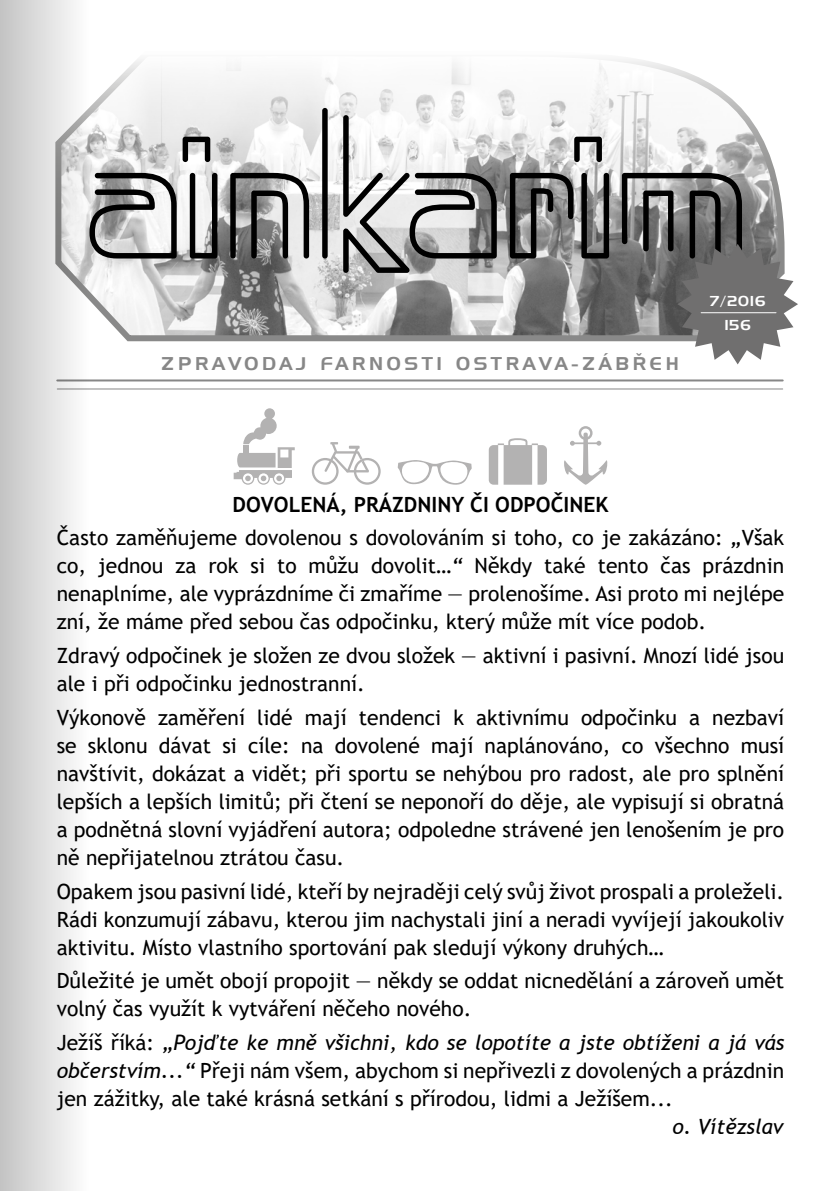
<style>
.page{position:relative;width:840px;height:1191px;background:#fff}
.page>*{position:absolute;margin:0;border:0;box-sizing:border-box;transform-origin:0 0}
.t1{font:21px/28px "Trebuchet MS";color:#000;text-align:justify}
.t2{font:italic 21px "Trebuchet MS";color:#000}
.t3{font:18px "Handel Gothic AT";letter-spacing:.2em;color:#878787}
.t4{font:14px/24px "Handel Gothic AT";letter-spacing:.09em;color:#fff;text-align:center}
.s1{font-weight:700}
.s2{font-style:italic}
</style>
<div class="page">
<hr style="left:57px;top:388px;width:725px;height:1px;background:#878787">
<hr style="left:57px;top:379px;width:725px;height:2px;background:#878787">
<svg style="left:227px;top:59px;width:549px;height:283px"></svg>
<svg style="left:230px;top:173px;width:79px;height:85px;background:#7b7b7b"></svg>
<div style="left:322px;top:108px;width:5px;height:150px;background:#000;border-radius:3px"></div>
<svg style="left:343px;top:115px;width:153px;height:158px"></svg>
<svg style="left:509px;top:173px;width:64px;height:85px;background:#676767"></svg>
<svg style="left:574px;top:137px;width:27px;height:25px"></svg>
<svg style="left:581px;top:173px;width:27px;height:85px;background:#616161"></svg>
<svg style="left:621px;top:173px;width:176px;height:191px;background:#828282"></svg>
<hr style="left:700px;top:312px;width:75px;height:1px;background:#fff">
<svg style="left:397px;top:460px;width:74px;height:25px"></svg>
<svg style="left:488px;top:438px;width:58px;height:47px"></svg>
<svg style="left:564px;top:426px;width:44px;height:59px"></svg>
<svg style="left:233px;top:408px;width:61px;height:77px"></svg>
<svg style="left:311px;top:442px;width:69px;height:43px"></svg>
<svg style="left:0;top:0;width:227px;height:1191px"></svg>
<p class="t3" style="left:161px;top:352px;width:519px">ZPRAVODAJ FARNOSTI OSTRAVA-ZÁBŘEH</p>
<p class="t4" style="left:709px;top:288px;width:57px">7/2016<br>156</p>
<p class="t1" style="left:57px;top:487px;width:728px;line-height:33.6px;text-align:center"><span class="s1">DOVOLENÁ, PRÁZDNINY ČI ODPOČINEK<br></span>Často zaměňujeme dovolenou s dovolováním si toho, co je zakázáno: <span class="s2">„</span>Však</p>
<p class="t1" style="left:57px;top:551px;width:728px">co, jednou za rok si to můžu dovolit…<span class="s2">“</span> Někdy také tento čas prázdnin nenaplníme, ale vyprázdníme či zmaříme ― prolenošíme. Asi proto mi nejlépe zní, že máme před sebou čas odpočinku, který může mít více podob.</p>
<p class="t1" style="left:57px;top:641px;width:728px">Zdravý odpočinek je složen ze dvou složek ― aktivní i pasivní. Mnozí lidé jsou ale i při odpočinku jednostranní.</p>
<p class="t1" style="left:57px;top:703px;width:728px">Výkonově zaměření lidé mají tendenci k aktivnímu odpočinku a nezbaví se sklonu dávat si cíle: na dovolené mají naplánováno, co všechno musí navštívit, dokázat a vidět; při sportu se nehýbou pro radost, ale pro splnění lepších a lepších limitů; při čtení se neponoří do děje, ale vypisují si obratná a podnětná slovní vyjádření autora; odpoledne strávené jen lenošením je pro ně nepřijatelnou ztrátou času.</p>
<p class="t1" style="left:57px;top:877px;width:728px">Opakem jsou pasivní lidé, kteří by nejraději celý svůj život prospali a proleželi.<br>Rádi konzumují zábavu, kterou jim nachystali jiní a neradi vyvíjejí jakoukoliv aktivitu. Místo vlastního sportování pak sledují výkony druhých…</p>
<p class="t1" style="left:57px;top:966px;width:728px">Důležité je umět obojí propojit ― někdy se oddat nicnedělání a zároveň umět volný čas využít k vytváření něčeho nového.</p>
<p class="t1" style="left:57px;top:1028px;width:728px">Ježíš říká: <span class="s2">„Pojďte ke mně všichni, kdo se lopotíte a jste obtíženi a já vás občerstvím...“</span> Přeji nám všem, abychom si nepřivezli z dovolených a prázdnin jen zážitky, ale také krásná setkání s přírodou, lidmi a Ježíšem...</p>
<p class="t2" style="left:672px;top:1113px;width:112px">o. Vítězslav</p>
</div>
